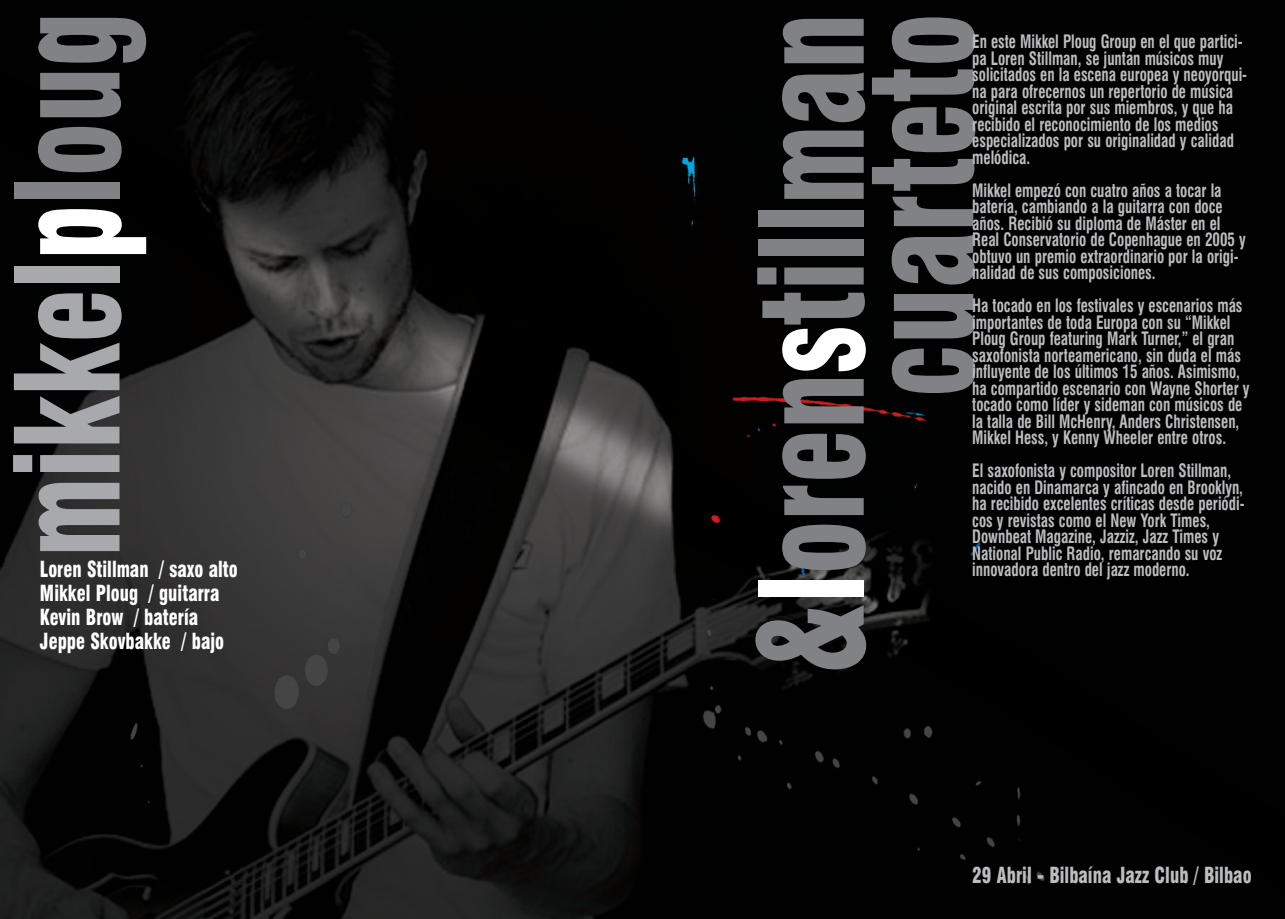
<style>
.page{position:relative;width:1285px;height:919px;background:#fff}
.page>*{position:absolute;margin:0;border:0;box-sizing:border-box;transform-origin:0 0}
.t1{font:900 condensed 140.4px/109.5px "Swiss 721 BT";color:#808285;text-align:right;scale:.77 1}
.t2{font:900 condensed 140.4px "Swiss 721 BT";color:#a8a9ad;scale:.77 1}
.t3{font:900 condensed 21.6px/24px "Swiss 721 BT";color:#fff;scale:.83 1}
.t4{font:900 condensed 21.6px "Swiss 721 BT";color:#bcbdc0;scale:.83 1}
.t5{font:700 condensed 18px/16.5px "Swiss 721 BT";color:#bcbdc0;scale:.83 1}
.s1{color:#fff}
.s2{color:#808285}
</style>
<div class="page">
<img style="left:0;top:0;width:1284px;height:918px">
<h1 class="t2" style="left:-11px;top:557px;width:709px;rotate:-90deg">mikkel<span class="s1">p</span><span class="s2">loug</span></h1>
<h1 class="t1" style="left:760px;top:674px;width:859px;rotate:-90deg">&amp;<span class="s1">l</span>oren<span class="s1">s</span>tillman cuarteto</h1>
<p class="t5" style="left:972px;top:34px;width:333px">En este Mikkel Ploug Group en el que partici&shy;pa Loren Stillman, se juntan músicos muy solicitados en la escena europea y neoyorqui&shy;na para ofrecernos un repertorio de música original escrita por sus miembros, y que ha recibido el reconocimiento de los medios especializados por su originalidad y calidad melódica.</p>
<p class="t5" style="left:972px;top:182px;width:331px">Mikkel empezó con cuatro años a tocar la batería, cambiando a la guitarra con doce años. Recibió su diploma de Máster en el Real Conservatorio de Copenhague en 2005 y obtuvo un premio extraordinario por la origi&shy;nalidad de sus composiciones.</p>
<p class="t5" style="left:972px;top:298px;width:335px">Ha tocado en los festivales y escenarios más importantes de toda Europa con su “Mikkel Ploug Group featuring Mark Turner,” el gran saxofonista norteamericano, sin duda el más influyente de los últimos 15 años. Asimismo, ha compartido escenario con Wayne Shorter y tocado como líder y sideman con músicos de la talla de Bill McHenry, Anders Christensen, Mikkel Hess, y Kenny Wheeler entre otros.</p>
<p class="t5" style="left:972px;top:463px;width:329px">El saxofonista y compositor Loren Stillman, nacido en Dinamarca y afincado en Brooklyn, ha recibido excelentes críticas desde periódi&shy;cos y revistas como el New York Times, Downbeat Magazine, Jazziz, Jazz Times y National Public Radio, remarcando su voz innovadora dentro del jazz moderno.</p>
<p class="t3" style="left:40px;top:557px;width:240px">Loren Stillman / saxo alto<br>Mikkel Ploug / guitarra<br>Kevin Brow / batería<br>Jeppe Skovbakke / bajo</p>
<p class="t4" style="left:972px;top:862px;width:338px">29 Abril - Bilbaína Jazz Club / Bilbao</p>
</div>
